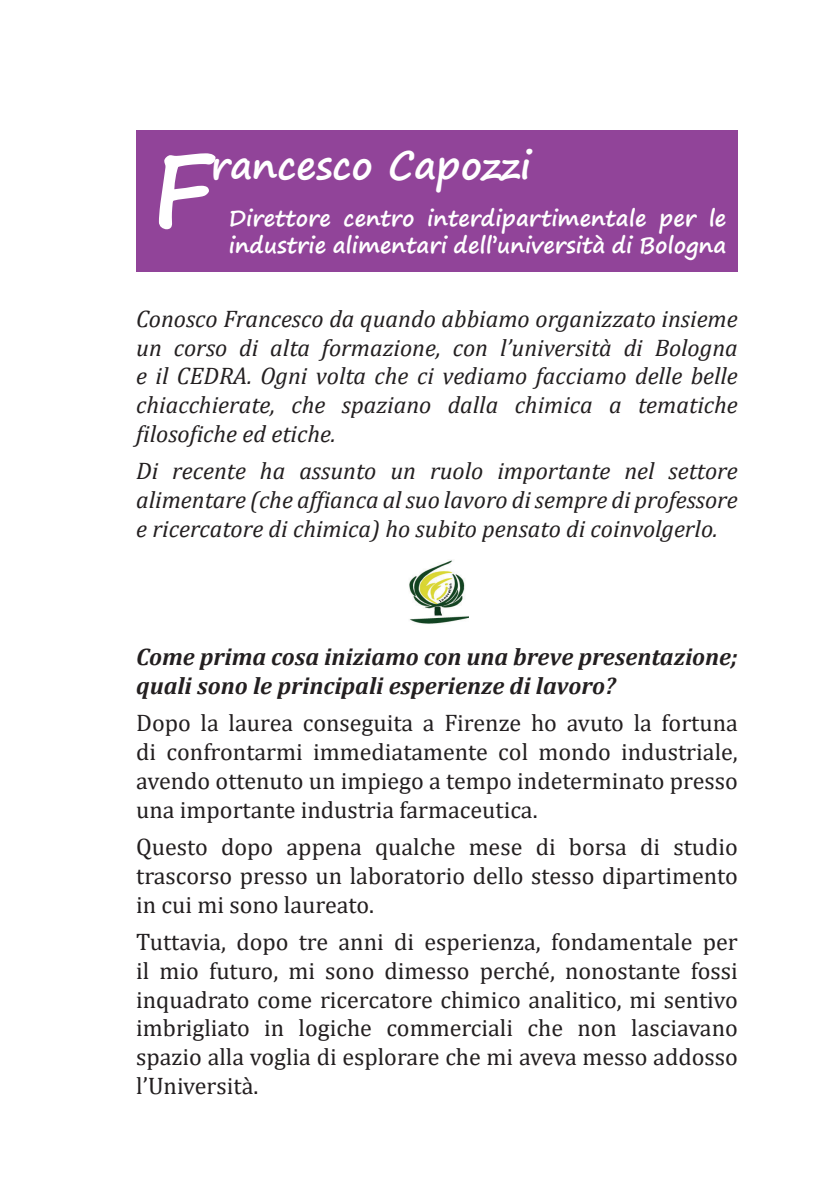
<style>
.page{position:relative;width:840px;height:1191px;background:#fff}
.page>*{position:absolute;margin:0;border:0;box-sizing:border-box;transform-origin:0 0}
.t1{font:700 100.6px "Segoe Print";color:#fff}
.t2{font:700 38px "Segoe Print";color:#fff}
.t3{font:24px/28.8px "Cambria";color:#231f20;text-align:justify}
.t4{font:italic 24px/28.8px "Cambria";color:#231f20;text-align:justify}
.t5{font:italic 700 24px/28.8px "Cambria";color:#231f20}
.t6{font:700 22px/26.4px "Segoe Print";color:#fff}
</style>
<div class="page">
<img style="left:409px;top:560px;width:59px;height:64px">
<div style="left:136px;top:130px;width:601px;height:142px;background:#914499"></div>
<h1 class="t1" style="left:151px;top:97px;width:61px">F</h1>
<h2 class="t2" style="left:211px;top:131px;width:322px">rancesco Capozzi</h2>
<p class="t6" style="left:228px;top:205px;width:499px">Direttore centro interdipartimentale per le industrie alimentari dell’università di Bologna</p>
<p class="t4" style="left:136px;top:303px;width:602px">Conosco Francesco da quando abbiamo organizzato insieme un corso di alta formazione, con l’università di Bologna e il CEDRA. Ogni volta che ci vediamo facciamo delle belle chiacchierate, che spaziano dalla chimica a tematiche filosofiche ed etiche.</p>
<p class="t4" style="left:136px;top:456px;width:602px">Di recente ha assunto un ruolo importante nel settore alimentare (che affianca al suo lavoro di sempre di professore e ricercatore di chimica) ho subito pensato di coinvolgerlo.</p>
<p class="t5" style="left:136px;top:642px;width:602px">Come prima cosa iniziamo con una breve presentazione; quali sono le principali esperienze di lavoro?</p>
<p class="t3" style="left:136px;top:708px;width:602px">Dopo la laurea conseguita a Firenze ho avuto la fortuna di confrontarmi immediatamente col mondo industriale, avendo ottenuto un impiego a tempo indeterminato presso una importante industria farmaceutica.</p>
<p class="t3" style="left:136px;top:832px;width:602px">Questo dopo appena qualche mese di borsa di studio trascorso presso un laboratorio dello stesso dipartimento in cui mi sono laureato.</p>
<p class="t3" style="left:136px;top:927px;width:602px">Tuttavia, dopo tre anni di esperienza, fondamentale per il mio futuro, mi sono dimesso perché, nonostante fossi inquadrato come ricercatore chimico analitico, mi sentivo imbrigliato in logiche commerciali che non lasciavano spazio alla voglia di esplorare che mi aveva messo addosso l’Università.</p>
</div>
